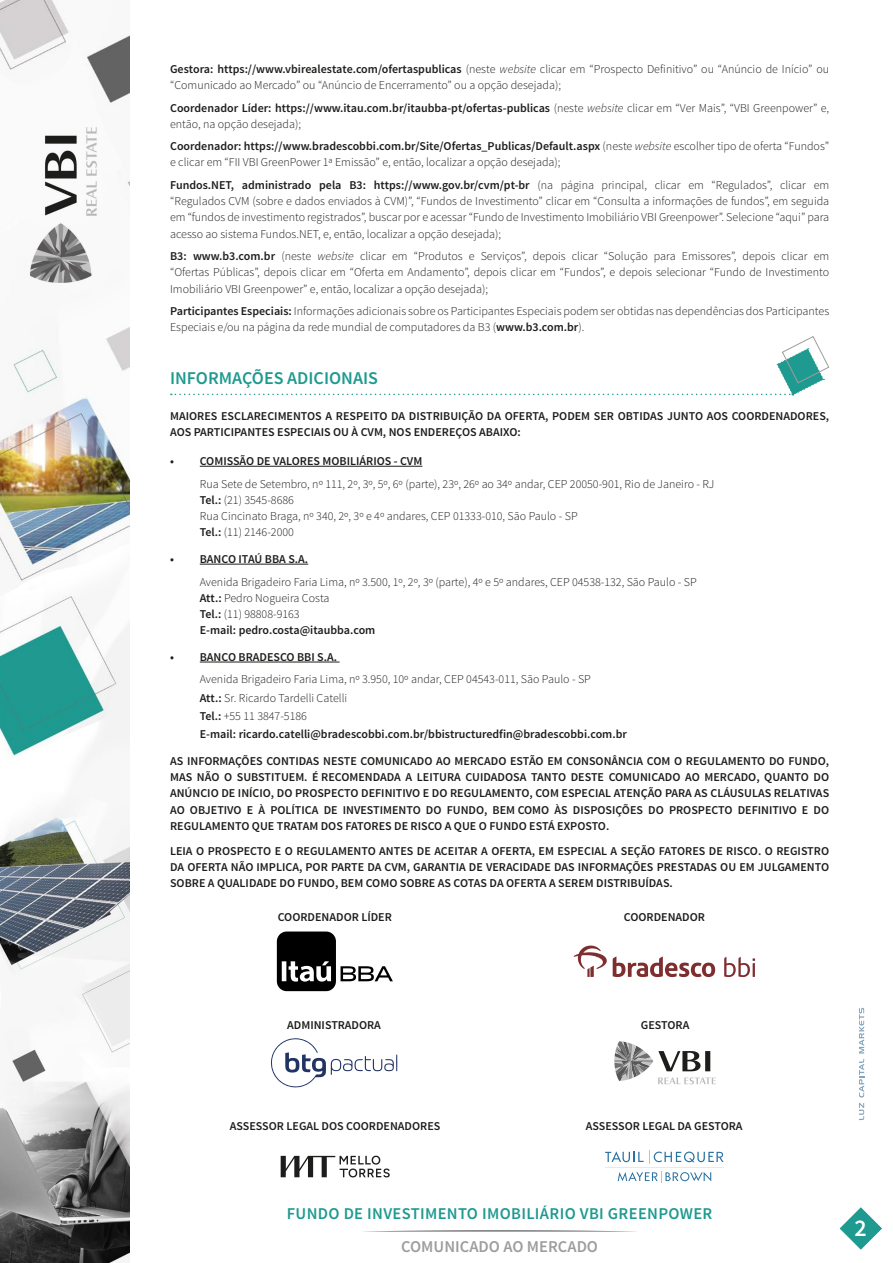
<style>
.page{position:relative;width:893px;height:1263px;background:#fff}
.page>*{position:absolute;margin:0;border:0;box-sizing:border-box;transform-origin:0 0}
.t1{font:600 24px "Source Sans Pro";color:#fff}
.t2{font:600 18px "Source Sans Pro";color:#1e9a90}
.t3{font:600 16.5px "Source Sans Pro";letter-spacing:.02em;color:#1e9a90}
.t4{font:600 16.5px "Source Sans Pro";color:#9d9d9c}
.t5{font:300 12px/16.2px "Source Sans Pro";color:#1d1d1b}
.t6{font:600 12px/16.2px "Source Sans Pro";color:#1d1d1b}
.s1{font-weight:600}
.s2{font-style:italic}
.s3{font-weight:300}
.s4{font-weight:300;font-style:italic}
</style>
<div class="page">
<svg style="left:840px;top:1207px;width:42px;height:42px"></svg>
<svg style="left:394px;top:1230px;width:210px;height:1px"></svg>
<img style="left:0;top:0;width:129px;height:1263px">
<hr style="left:200px;top:466px;width:222px;height:1px;background:#1d1d1b">
<hr style="left:200px;top:564px;width:108px;height:1px;background:#1d1d1b">
<hr style="left:200px;top:662px;width:140px;height:1px;background:#1d1d1b">
<svg style="left:171px;top:336px;width:659px;height:59px"></svg>
<svg style="left:277px;top:931px;width:116px;height:60px"></svg>
<svg style="left:613px;top:956px;width:102px;height:21px"></svg>
<svg style="left:574px;top:945px;width:33px;height:32px"></svg>
<svg style="left:724px;top:957px;width:31px;height:20px"></svg>
<svg style="left:271px;top:1038px;width:126px;height:49px"></svg>
<svg style="left:614px;top:1041px;width:102px;height:43px"></svg>
<svg style="left:281px;top:1156px;width:109px;height:21px"></svg>
<svg style="left:605px;top:1150px;width:118px;height:13px"></svg>
<svg style="left:618px;top:1171px;width:93px;height:12px"></svg>
<hr style="left:605px;top:1167px;width:118px;height:1px;background:#e9e9e9">
<svg style="left:859px;top:1103px;width:5px;height:17px"></svg>
<svg style="left:859px;top:1059px;width:5px;height:38px"></svg>
<svg style="left:859px;top:1008px;width:5px;height:45px"></svg>
<p class="t5" style="left:170px;top:61px;width:661px"><span class="s1">Gestora: https://www.vbirealestate.com/ofertaspublicas</span> (neste <span class="s2">website</span> clicar em “Prospecto Definitivo” ou “Anúncio de Início” ou “Comunicado ao Mercado” ou “Anúncio de Encerramento” ou a opção desejada);</p>
<p class="t6" style="left:170px;top:100px;width:661px">Coordenador Líder: https://www.itau.com.br/itaubba-pt/ofertas-publicas <span class="s3">(neste</span> <span class="s4">website</span> <span class="s3">clicar em “Ver Mais”, “VBI Greenpower” e, então, na opção desejada);</span></p>
<p class="t5" style="left:170px;top:138px;width:661px"><span class="s1">Coordenador: https://www.bradescobbi.com.br/Site/Ofertas_Publicas/Default.aspx</span> (neste <span class="s2">website</span> escolher tipo de oferta “Fundos” e clicar em “FII VBI GreenPower 1ª Emissão” e, então, localizar a opção desejada);</p>
<p class="t5" style="left:170px;top:177px;width:661px;text-align:justify"><span class="s1">Fundos.NET, administrado pela B3: https://www.gov.br/cvm/pt-br</span> (na página principal, clicar em “Regulados”, clicar em “Regulados CVM (sobre e dados enviados à CVM)”, “Fundos de Investimento” clicar em “Consulta a informações de fundos”, em seguida em “fundos de investimento registrados”, buscar por e acessar “Fundo de Investimento Imobiliário VBI Greenpower”. Selecione “aqui” para acesso ao sistema Fundos.NET, e, então, localizar a opção desejada);</p>
<p class="t5" style="left:170px;top:248px;width:661px;text-align:justify"><span class="s1">B3: www.b3.com.br</span> (neste <span class="s2">website</span> clicar em “Produtos e Serviços”, depois clicar “Solução para Emissores”, depois clicar em “Ofertas Públicas”, depois clicar em “Oferta em Andamento”, depois clicar em “Fundos”, e depois selecionar “Fundo de Investimento Imobiliário VBI Greenpower” e, então, localizar a opção desejada);</p>
<p class="t5" style="left:170px;top:303px;width:661px"><span class="s1">Participantes Especiais:</span> Informações adicionais sobre os Participantes Especiais podem ser obtidas nas dependências dos Participantes<br>Especiais e/ou na página da rede mundial de computadores da B3 (<span class="s1">www.b3.com.br</span>).</p>
<h2 class="t2" style="left:170px;top:366px;width:209px">INFORMAÇÕES ADICIONAIS</h2>
<p class="t6" style="left:170px;top:408px;width:661px">MAIORES ESCLARECIMENTOS A RESPEITO DA DISTRIBUIÇÃO DA OFERTA, PODEM SER OBTIDAS JUNTO AOS COORDENADORES,<br>AOS PARTICIPANTES ESPECIAIS OU À CVM, NOS ENDEREÇOS ABAIXO:</p>
<p class="t6" style="left:170px;top:453px;width:254px">• COMISSÃO DE VALORES MOBILIÁRIOS - CVM</p>
<p class="t5" style="left:200px;top:476px;width:516px">Rua Sete de Setembro, nº 111, 2º, 3º, 5º, 6º (parte), 23º, 26º ao 34º andar, CEP 20050-901, Rio de Janeiro - RJ <span class="s1">Tel.:</span> (21) 3545-8686<br>Rua Cincinato Braga, nº 340, 2º, 3º e 4º andares, CEP 01333-010, São Paulo - SP<br><span class="s1">Tel.:</span> (11) 2146-2000</p>
<p class="t6" style="left:170px;top:551px;width:140px">• BANCO ITAÚ BBA S.A.</p>
<p class="t5" style="left:200px;top:573px;width:498px">Avenida Brigadeiro Faria Lima, nº 3.500, 1º, 2º, 3º (parte), 4º e 5º andares, CEP 04538-132, São Paulo - SP <span class="s1">Att.:</span> Pedro Nogueira Costa<br><span class="s1">Tel.:</span> (11) 98808-9163<br><span class="s1">E-mail: pedro.costa@itaubba.com</span></p>
<p class="t6" style="left:170px;top:649px;width:168px">• BANCO BRADESCO BBI S.A.</p>
<p class="t5" style="left:200px;top:670px;width:429px;line-height:18.3px">Avenida Brigadeiro Faria Lima, nº 3.950, 10º andar, CEP 04543-011, São Paulo - SP<br><span class="s1">Att.:</span> Sr. Ricardo Tardelli Catelli<br><span class="s1">Tel.:</span> +55 11 3847-5186<br><span class="s1">E-mail: ricardo.catelli@bradescobbi.com.br/bbistructuredfin@bradescobbi.com.br</span></p>
<p class="t6" style="left:170px;top:753px;width:661px;text-align:justify">AS INFORMAÇÕES CONTIDAS NESTE COMUNICADO AO MERCADO ESTÃO EM CONSONÂNCIA COM O REGULAMENTO DO FUNDO, MAS NÃO O SUBSTITUEM. É RECOMENDADA A LEITURA CUIDADOSA TANTO DESTE COMUNICADO AO MERCADO, QUANTO DO ANÚNCIO DE INÍCIO, DO PROSPECTO DEFINITIVO E DO REGULAMENTO, COM ESPECIAL ATENÇÃO PARA AS CLÁUSULAS RELATIVAS AO OBJETIVO E À POLÍTICA DE INVESTIMENTO DO FUNDO, BEM COMO ÀS DISPOSIÇÕES DO PROSPECTO DEFINITIVO E DO REGULAMENTO QUE TRATAM DOS FATORES DE RISCO A QUE O FUNDO ESTÁ EXPOSTO.</p>
<p class="t6" style="left:170px;top:843px;width:661px;text-align:justify">LEIA O PROSPECTO E O REGULAMENTO ANTES DE ACEITAR A OFERTA, EM ESPECIAL A SEÇÃO FATORES DE RISCO. O REGISTRO DA OFERTA NÃO IMPLICA, POR PARTE DA CVM, GARANTIA DE VERACIDADE DAS INFORMAÇÕES PRESTADAS OU EM JULGAMENTO SOBRE A QUALIDADE DO FUNDO, BEM COMO SOBRE AS COTAS DA OFERTA A SEREM DISTRIBUÍDAS.</p>
<p class="t6" style="left:278px;top:909px;width:116px">COORDENADOR LÍDER</p>
<p class="t6" style="left:624px;top:909px;width:83px">COORDENADOR</p>
<p class="t6" style="left:287px;top:1017px;width:95px">ADMINISTRADORA</p>
<p class="t6" style="left:641px;top:1017px;width:50px">GESTORA</p>
<p class="t6" style="left:230px;top:1118px;width:212px">ASSESSOR LEGAL DOS COORDENADORES</p>
<p class="t6" style="left:586px;top:1118px;width:158px">ASSESSOR LEGAL DA GESTORA</p>
<h3 class="t3" style="left:287px;top:1203px;width:427px">FUNDO DE INVESTIMENTO IMOBILIÁRIO VBI GREENPOWER</h3>
<h3 class="t4" style="left:401px;top:1236px;width:198px">COMUNICADO AO MERCADO</h3>
<h1 class="t1" style="left:855px;top:1213px;width:14px">2</h1>
</div>
